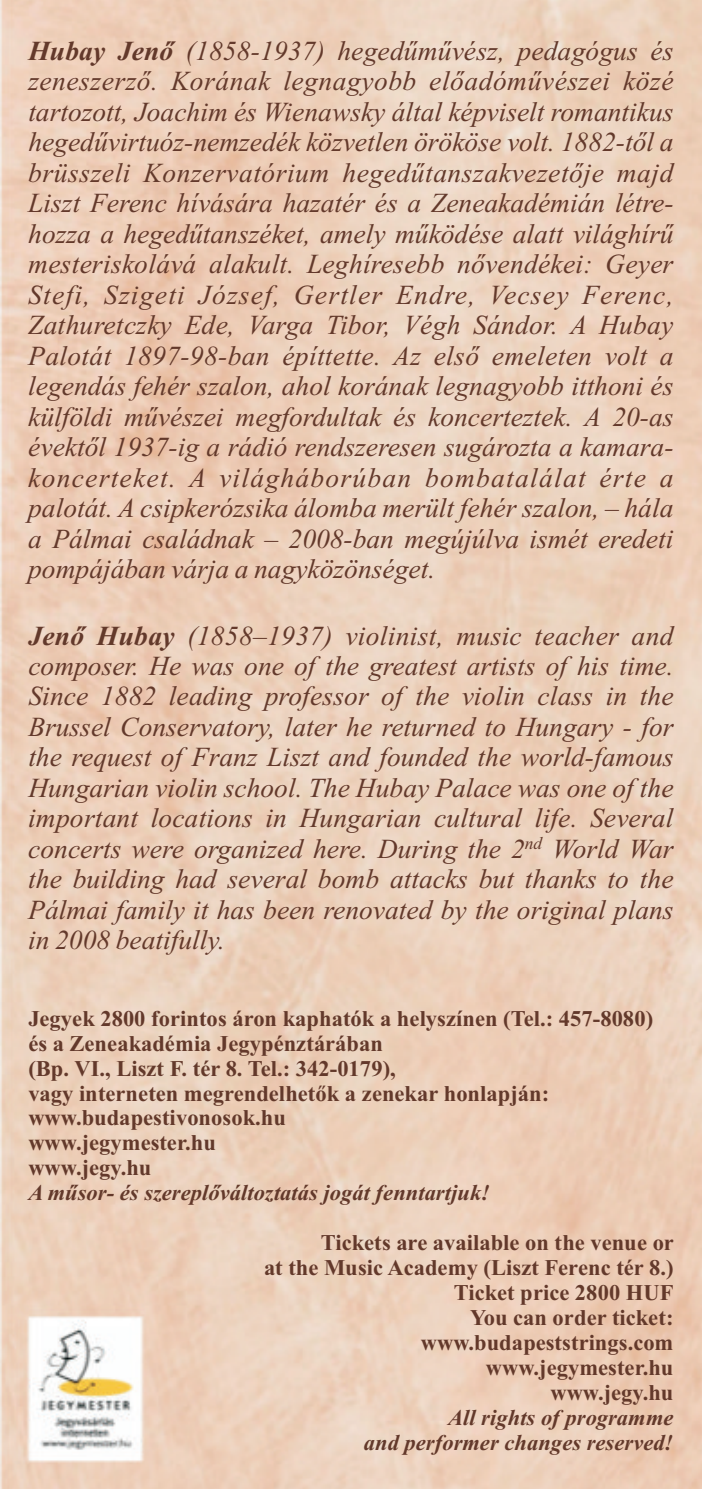
<style>
.page{position:relative;width:702px;height:1489px;background:#fff}
.page>*{position:absolute;margin:0;border:0;box-sizing:border-box;transform-origin:0 0}
.t1{font:italic 27.5px/30.5px "Times New Roman";color:#63392b;text-align:justify}
.t2{font:italic 700 27.5px "Times New Roman";color:#63392b}
.t3{font:700 22.5px/25px "Times New Roman";color:#63392b}
.t4{font:italic 700 22.5px/25px "Times New Roman";color:#63392b;text-align:right}
.t5{font:italic 17.5px "Times New Roman";color:#63392b}
.s1{font-weight:700}
</style>
<div class="page">
<img style="left:0;top:0;width:702px;height:1488px">
<p class="t1" style="left:28px;top:38px;width:647px"><span class="s1">Hubay Jenő</span> (1858-1937) hegedűművész, pedagógus és zeneszerző. Korának legnagyobb előadóművészei közé tartozott, Joachim és Wienawsky által képviselt romantikus hegedűvirtuóz-nemzedék közvetlen örököse volt. 1882-től a brüsszeli Konzervatórium hegedűtanszakvezetője majd Liszt Ferenc hívására hazatér és a Zeneakadémián létre&shy;hozza a hegedűtanszéket, amely működése alatt világhírű mesteriskolává alakult. Leghíresebb nővendékei: Geyer Stefi, Szigeti József, Gertler Endre, Vecsey Ferenc, Zathuretczky Ede, Varga Tibor, Végh Sándor. A Hubay Palotát 1897-98-ban építtette. Az első emeleten volt a legendás fehér szalon, ahol korának legnagyobb itthoni és külföldi művészei megfordultak és koncerteztek. A 20-as évektől 1937-ig a rádió rendszeresen sugározta a kamara&shy;koncerteket. A világháborúban bombatalálat érte a palotát. A csipkerózsika álomba merült fehér szalon, – hála a Pálmai családnak – 2008-ban megújúlva ismét eredeti pompájában várja a nagyközönséget.</p>
<p class="t1" style="left:97px;top:622px;width:578px"><span class="s1">Hubay</span> (1858–1937) violinist, music teacher and</p>
<p class="t2" style="left:28px;top:626px;width:57px">Jenő</p>
<p class="t1" style="left:28px;top:653px;width:646px">composer. He was one of the greatest artists of his time.<br>Since 1882 leading professor of the violin class in the Brussel Conservatory, later he returned to Hungary - for the request of Franz Liszt and founded the world-famous Hungarian violin school. The Hubay Palace was one of the important locations in Hungarian cultural life. Several</p>
<p class="t5" style="left:525px;top:836px;width:19px">nd</p>
<p class="t1" style="left:28px;top:836px;width:646px">concerts were organized here. During the 2 World War the building had several bomb attacks but thanks to the Pálmai family it has been renovated by the original plans in 2008 beatifully.</p>
<p class="t3" style="left:28px;top:1007px;width:626px">Jegyek 2800 forintos áron kaphatók a helyszínen (Tel.: 457-8080) és a Zeneakadémia Jegypénztárában<br>(Bp. VI., Liszt F. tér 8. Tel.: 342-0179),<br>vagy interneten megrendelhetők a zenekar honlapján: www.budapestivonosok.hu<br>www.jegymester.hu<br>www.jegy.hu</p>
<p class="t4" style="left:28px;top:1182px;width:463px">A műsor- és szereplőváltoztatás jogát fenntartjuk!</p>
<p class="t3" style="left:264px;top:1232px;width:411px;text-align:right">Tickets are available on the venue or<br>at the Music Academy (Liszt Ferenc tér 8.)<br>Ticket price 2800 HUF<br>You can order ticket: www.budapeststrings.com www.jegymester.hu<br>www.jegy.hu</p>
<p class="t4" style="left:364px;top:1406px;width:311px">All rights of programme<br>and performer changes reserved!</p>
</div>
